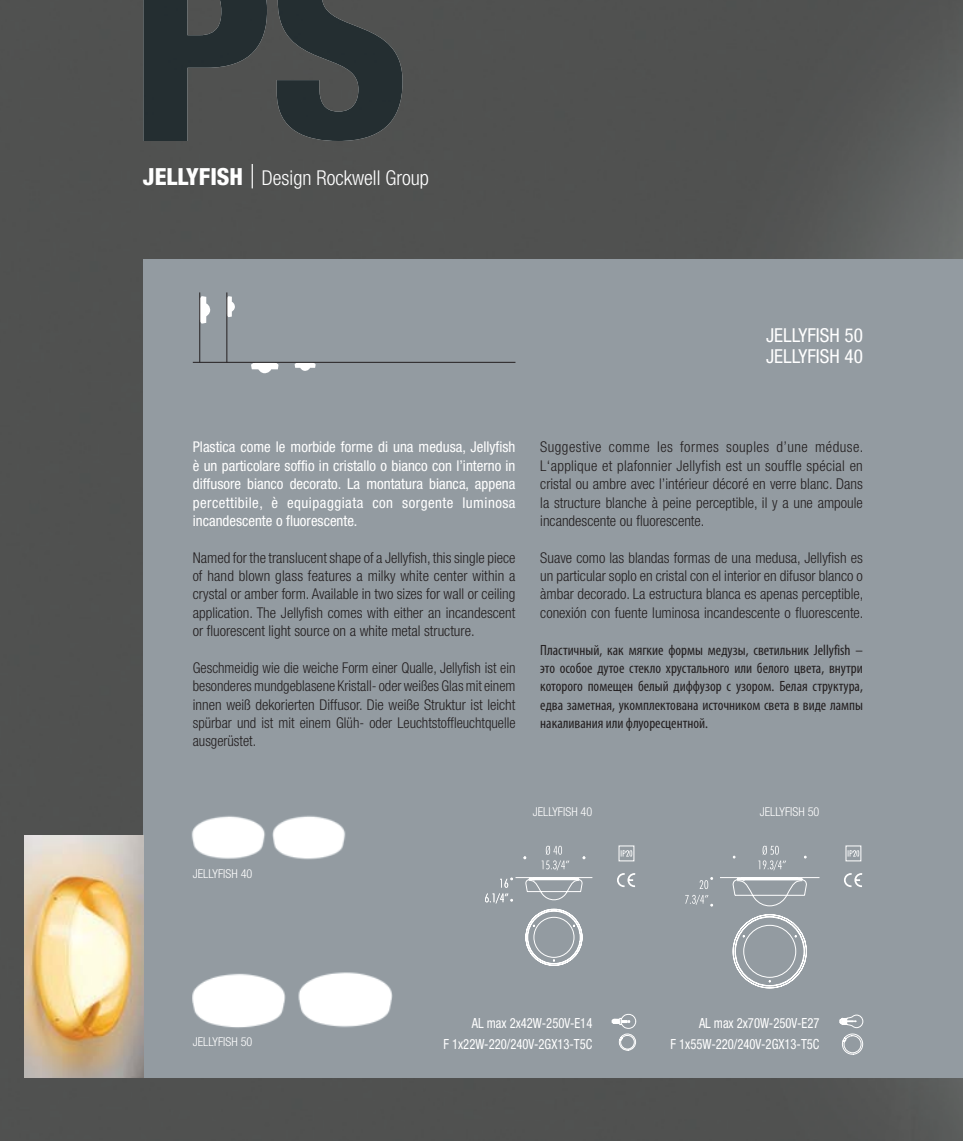
<style>
.page{position:relative;width:963px;height:1141px;background:#fff}
.page>*{position:absolute;margin:0;border:0;box-sizing:border-box;transform-origin:0 0}
.t1{font:300 condensed 20.47px "Helvetica Neue LT Std";color:#fff}
.t2{font:condensed 19.25px/21px "Helvetica Neue LT Std";color:#fff}
.t3{font:300 condensed 14.88px/18.4px "Helvetica Neue LT Std";color:#231f20;text-align:justify}
.t4{font:condensed 14.88px/18.4px "Myriad Pro";color:#231f20;text-align:justify}
.t5{font:condensed 14.88px/18.4px "Helvetica Neue LT Std";color:#fff;text-align:justify}
.t6{font:condensed 14px/21px "Helvetica Neue LT Std";color:#fff;text-align:right;scale:.9 1}
.t7{font:300 condensed 12.25px "Helvetica Neue LT Std";color:#fff}
.s1{font-weight:800;font-size:23.62px}
.s2{font-weight:100;font-size:33.07px}
</style>
<div class="page">
<div style="left:0;top:0;width:962px;height:1141px;background:#505150"></div>
<div style="left:144px;top:259px;width:818px;height:819px;background:#939ba1"></div>
<svg style="left:294px;top:363px;width:22px;height:8px"></svg>
<svg style="left:251px;top:363px;width:28px;height:10px"></svg>
<svg style="left:227px;top:296px;width:8px;height:21px"></svg>
<svg style="left:200px;top:296px;width:10px;height:28px"></svg>
<svg style="left:758px;top:846px;width:28px;height:24px"></svg>
<svg style="left:685px;top:877px;width:27px;height:29px"></svg>
<svg style="left:720px;top:877px;width:99px;height:111px"></svg>
<img style="left:191px;top:816px;width:37px;height:43px">
<img style="left:228px;top:815px;width:118px;height:45px">
<img style="left:192px;top:973px;width:47px;height:55px">
<img style="left:239px;top:973px;width:47px;height:55px">
<img style="left:298px;top:972px;width:46px;height:56px">
<img style="left:344px;top:972px;width:48px;height:56px">
<svg style="left:541px;top:846px;width:28px;height:24px"></svg>
<svg style="left:485px;top:877px;width:108px;height:89px"></svg>
<hr style="left:226px;top:292px;width:1px;height:70px;background:#231f20">
<hr style="left:199px;top:292px;width:1px;height:70px;background:#231f20">
<hr style="left:193px;top:362px;width:322px;height:1px;background:#231f20">
<svg style="left:612px;top:1014px;width:24px;height:37px"></svg>
<svg style="left:839px;top:1015px;width:24px;height:40px"></svg>
<img style="left:25px;top:836px;width:119px;height:242px">
<svg style="left:844px;top:873px;width:19px;height:14px"></svg>
<div style="left:845px;top:846px;width:16px;height:15px;border:1px solid #fff"></div>
<svg style="left:847px;top:850px;width:12px;height:7px"></svg>
<svg style="left:617px;top:873px;width:19px;height:14px"></svg>
<div style="left:618px;top:846px;width:16px;height:15px;border:1px solid #fff"></div>
<svg style="left:620px;top:850px;width:12px;height:7px"></svg>
<img style="left:143px;top:0;width:124px;height:141px">
<img style="left:277px;top:0;width:125px;height:141px">
<h1 class="t1" style="left:143px;top:170px;width:287px"><span class="s1">JELLYFISH</span> <span class="s2">|</span> Design Rockwell Group</h1>
<p class="t2" style="left:766px;top:326px;width:98px">JELLYFISH 50<br>JELLYFISH 40</p>
<p class="t5" style="left:193px;top:439px;width:324px">Plastica come le morbide forme di una medusa, Jellyfish è un particolare soffio in cristallo o bianco con l’interno in diffusore bianco decorato. La montatura bianca, appena percettibile, è equipaggiata con sorgente luminosa incandescente o fluorescente.</p>
<p class="t3" style="left:193px;top:549px;width:324px">Named for the translucent shape of a Jellyfish, this single piece of hand blown glass features a milky white center within a crystal or amber form. Available in two sizes for wall or ceiling application. The Jellyfish comes with either an incandescent or fluorescent light source on a white metal structure.</p>
<p class="t3" style="left:193px;top:660px;width:324px">Geschmeidig wie die weiche Form einer Qualle, Jellyfish ist ein besonderes mundgeblasene Kristall- oder weißes Glas mit einem innen weiß dekorierten Diffusor. Die weiße Struktur ist leicht spürbar und ist mit einem Glüh- oder Leuchtstoffleuchtquelle ausgerüstet.</p>
<p class="t3" style="left:540px;top:439px;width:324px">Suggestive comme les formes souples d’une méduse.<br>L‘applique et plafonnier Jellyfish est un souffle spécial en cristal ou ambre avec l’intérieur décoré en verre blanc. Dans la structure blanche à peine perceptible, il y a une ampoule incandescente ou fluorescente.</p>
<p class="t3" style="left:540px;top:549px;width:325px">Suave como las blandas formas de una medusa, Jellyfish es un particular soplo en cristal con el interior en difusor blanco o àmbar decorado. La estructura blanca es apenas perceptible, conexión con fuente luminosa incandescente o fluorescente.</p>
<p class="t4" style="left:540px;top:640px;width:324px">Пластичный, как мягкие формы медузы, светильник Jellyfish – это особое дутое стекло хрустального или белого цвета, внутри которого помещен белый диффузор с узором. Белая структура, едва заметная, укомплектована источником света в виде лампы накаливания или флуоресцентной.</p>
<p class="t7" style="left:193px;top:869px;width:61px">JELLYFISH 40</p>
<p class="t7" style="left:532px;top:808px;width:61px">JELLYFISH 40</p>
<p class="t7" style="left:759px;top:808px;width:61px">JELLYFISH 50</p>
<p class="t7" style="left:193px;top:1037px;width:61px">JELLYFISH 50</p>
<p class="t6" style="left:443px;top:1014px;width:167px">AL max 2x42W-250V-E14<br>F 1x22W-220/240V-2GX13-T5C</p>
<p class="t6" style="left:670px;top:1014px;width:167px">AL max 2x70W-250V-E27<br>F 1x55W-220/240V-2GX13-T5C</p>
</div>
